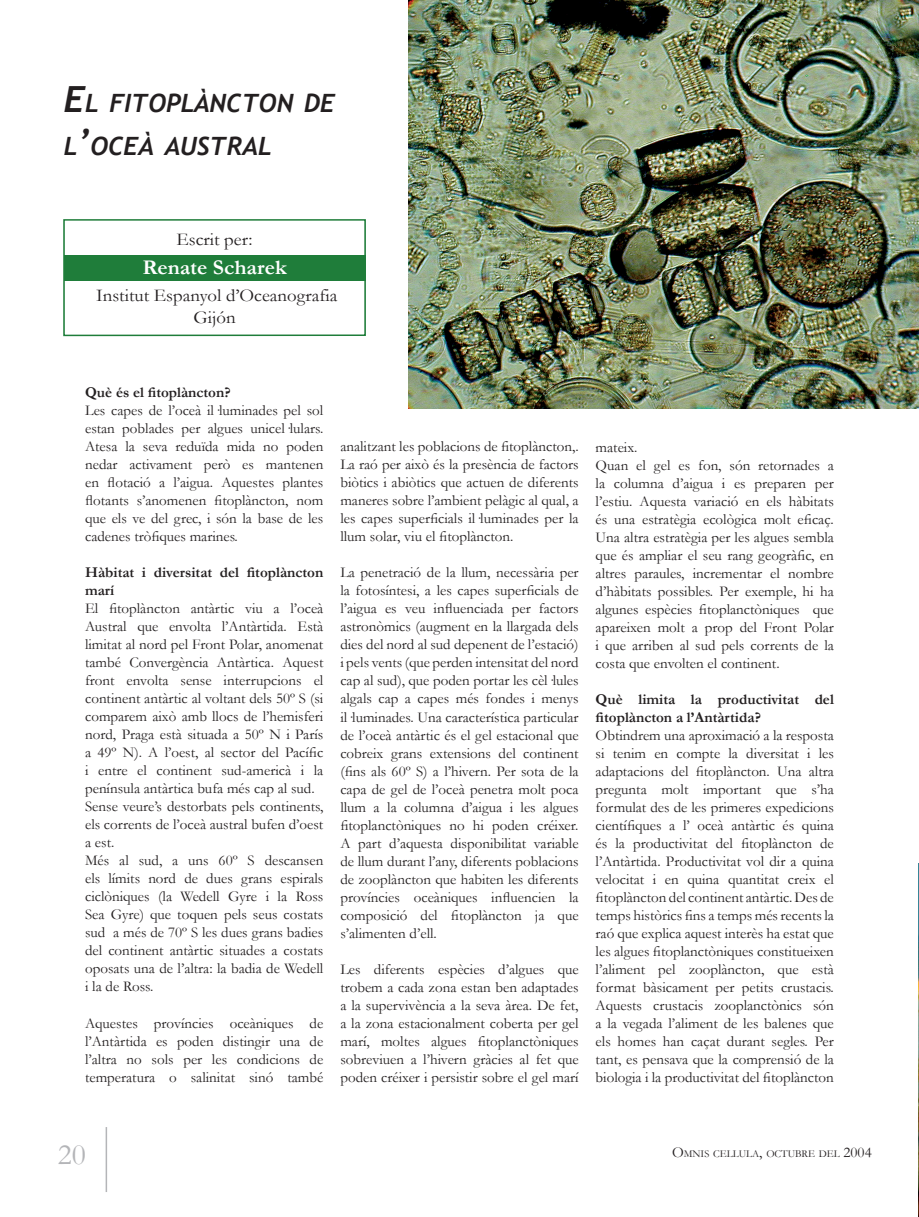
<style>
.page{position:relative;width:919px;height:1217px;background:#fff}
.page>*{position:absolute;margin:0;border:0;box-sizing:border-box;transform-origin:0 0}
.t1{font:30px "Garamond";color:#b4b5b8}
.t2{font:italic 700 25.2px/43.2px "Trebuchet";color:#231f20}
.t3{font:700 21px "Garamond";color:#fff;scale:1.04 1}
.t4{font:18px "Garamond";color:#231f20;scale:1.04 1}
.t5{font:15px/18px "Garamond";color:#231f20;text-align:justify}
.t6{font:700 15px/18px "Garamond";color:#231f20}
.t7{font:10.5px "Garamond";color:#231f20}
.s1{font-size:36px}
.s2{font-size:15px}
</style>
<div class="page">
<hr style="left:106px;top:1126px;width:1px;height:65px;background:#b4b5b8">
<img style="left:408px;top:0;width:510px;height:408px">
<img style="left:918px;top:863px;width:1px;height:353px">
<div style="left:63px;top:219px;width:303px;height:117px;border:2px solid #1f7d3a"></div>
<div style="left:64px;top:255px;width:302px;height:25px;background:#1f7d3a"></div>
<p class="t2" style="left:64px;top:81px;width:273px"><span class="s1">E</span>L FITOPLÀNCTON DE<br>L<span class="s1">’</span>OCEÀ AUSTRAL</p>
<p class="t4" style="left:176px;top:227px;width:75px">Escrit per:</p>
<p class="t3" style="left:142px;top:253px;width:140px">Renate Scharek</p>
<p class="t4" style="left:96px;top:283px;width:233px">Institut Espanyol d’Oceanografia</p>
<p class="t4" style="left:193px;top:305px;width:42px">Gijón</p>
<p class="t6" style="left:85px;top:383px;width:147px">Què és el fitoplàncton?</p>
<p class="t5" style="left:85px;top:401px;width:240px">Les capes de l’oceà il·luminades pel sol estan poblades per algues unicel·lulars.<br>Atesa la seva reduïda mida no poden nedar activament però es mantenen en flotació a l’aigua. Aquestes plantes flotants s’anomenen fitoplàncton, nom que els ve del grec, i són la base de les cadenes tròfiques marines.</p>
<p class="t6" style="left:85px;top:563px;width:240px">Hàbitat i diversitat del fitoplàncton marí</p>
<p class="t5" style="left:85px;top:599px;width:240px">El fitoplàncton antàrtic viu a l’oceà Austral que envolta l’Antàrtida. Està limitat al nord pel Front Polar, anomenat també Convergència Antàrtica. Aquest front envolta sense interrupcions el continent antàrtic al voltant dels 50º S (si comparem això amb llocs de l’hemisferi nord, Praga està situada a 50º N i París a 49º N). A l’oest, al sector del Pacífic i entre el continent sud-americà i la península antàrtica bufa més cap al sud.</p>
<p class="t5" style="left:85px;top:797px;width:240px">Sense veure’s destorbats pels continents, els corrents de l’oceà austral bufen d’oest a est.</p>
<p class="t5" style="left:85px;top:851px;width:240px">Més al sud, a uns 60º S descansen els límits nord de dues grans espirals ciclòniques (la Wedell Gyre i la Ross Sea Gyre) que toquen pels seus costats sud a més de 70º S les dues grans badies del continent antàrtic situades a costats oposats una de l’altra: la badia de Wedell i la de Ross.</p>
<p class="t5" style="left:85px;top:1013px;width:240px">Aquestes províncies oceàniques de l’Antàrtida es poden distingir una de l’altra no sols per les condicions de temperatura o salinitat sinó també</p>
<p class="t5" style="left:340px;top:437px;width:240px">analitzant les poblacions de fitoplàncton,.<br>La raó per això és la presència de factors biòtics i abiòtics que actuen de diferents maneres sobre l’ambient pelàgic al qual, a les capes superficials il·luminades per la llum solar, viu el fitoplàncton.</p>
<p class="t5" style="left:340px;top:563px;width:240px">La penetració de la llum, necessària per la fotosíntesi, a les capes superficials de l’aigua es veu influenciada per factors astronòmics (augment en la llargada dels dies del nord al sud depenent de l’estació) i pels vents (que perden intensitat del nord cap al sud), que poden portar les cèl·lules algals cap a capes més fondes i menys il·luminades. Una característica particular de l’oceà antàrtic és el gel estacional que cobreix grans extensions del continent (fins als 60º S) a l’hivern. Per sota de la capa de gel de l’oceà penetra molt poca llum a la columna d’aigua i les algues fitoplanctòniques no hi poden créixer.<br>A part d’aquesta disponibilitat variable de llum durant l’any, diferents poblacions de zooplàncton que habiten les diferents províncies oceàniques influencien la composició del fitoplàncton ja que s’alimenten d’ell.</p>
<p class="t5" style="left:340px;top:959px;width:240px">Les diferents espècies d’algues que trobem a cada zona estan ben adaptades a la supervivència a la seva àrea. De fet, a la zona estacionalment coberta per gel marí, moltes algues fitoplanctòniques sobreviuen a l’hivern gràcies al fet que poden créixer i persistir sobre el gel marí</p>
<p class="t5" style="left:595px;top:437px;width:43px">mateix.</p>
<p class="t5" style="left:595px;top:455px;width:240px">Quan el gel es fon, són retornades a la columna d’aigua i es preparen per l’estiu. Aquesta variació en els hàbitats és una estratègia ecològica molt eficaç.<br>Una altra estratègia per les algues sembla que és ampliar el seu rang geogràfic, en altres paraules, incrementar el nombre d’hàbitats possibles. Per exemple, hi ha algunes espècies fitoplanctòniques que apareixen molt a prop del Front Polar i que arriben al sud pels corrents de la costa que envolten el continent.</p>
<p class="t6" style="left:595px;top:690px;width:240px">Què limita la productivitat del fitoplàncton a l’Antàrtida?</p>
<p class="t5" style="left:595px;top:725px;width:240px">Obtindrem una aproximació a la resposta si tenim en compte la diversitat i les adaptacions del fitoplàncton. Una altra pregunta molt important que s’ha formulat des de les primeres expedicions científiques a l’ oceà antàrtic és quina és la productivitat del fitoplàncton de l’Antàrtida. Productivitat vol dir a quina velocitat i en quina quantitat creix el fitoplàncton del continent antàrtic. Des de temps històrics fins a temps més recents la raó que explica aquest interès ha estat que les algues fitoplanctòniques constitueixen l’aliment pel zooplàncton, que està format bàsicament per petits crustacis.<br>Aquests crustacis zooplanctònics són a la vegada l’aliment de les balenes que els homes han caçat durant segles. Per tant, es pensava que la comprensió de la biologia i la productivitat del fitoplàncton</p>
<h1 class="t1" style="left:58px;top:1134px;width:30px">20</h1>
<p class="t7" style="left:672px;top:1146px;width:201px"><span class="s2">O</span>MNIS CELLULA<span class="s2">,</span> OCTUBRE DEL <span class="s2">2004</span></p>
</div>
